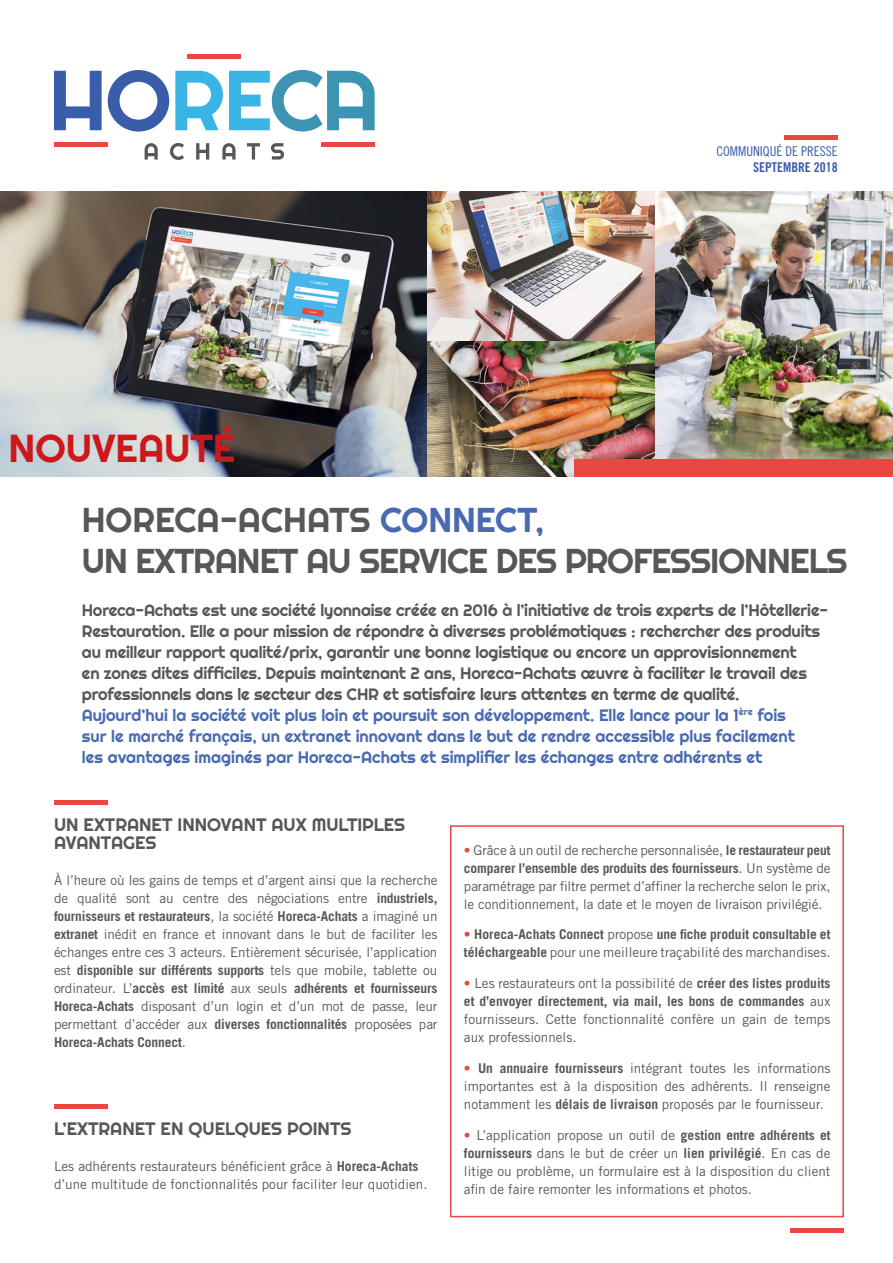
<style>
.page{position:relative;width:893px;height:1263px;background:#fff}
.page>*{position:absolute;margin:0;border:0;box-sizing:border-box;transform-origin:0 0}
.t1{font:39px "Righteous";color:#cd171a}
.t2{font:34.5px/41.4px "Righteous";letter-spacing:-.03em;color:#575757}
.t3{font:18px/18px "Righteous";color:#575757}
.t4{font:16.5px/21px "Righteous";letter-spacing:-.01em;color:#575757}
.t5{font:13.5px/18px "Trade Gothic";color:#575757;text-align:justify}
.t6{font:700 13.5px/18px "Trade Gothic";color:#575757}
.t7{font:13.5px "Trade Gothic Cond Eighteen";color:#395da8}
.t8{font:13.5px "Trade Gothic Bold Cond Twenty";color:#395da8}
.s1{color:#496ab1}
.s2{font-weight:700}
.s3{color:#e9473f}
.s4{font-weight:400;color:#e9473f}
.s5{font-weight:400}
</style>
<div class="page">
<svg style="left:54px;top:71px;width:48px;height:59px"></svg>
<svg style="left:108px;top:70px;width:61px;height:62px"></svg>
<svg style="left:175px;top:71px;width:48px;height:59px"></svg>
<svg style="left:229px;top:70px;width:146px;height:62px"></svg>
<svg style="left:145px;top:143px;width:13px;height:17px"></svg>
<svg style="left:170px;top:143px;width:14px;height:17px"></svg>
<svg style="left:196px;top:143px;width:13px;height:17px"></svg>
<svg style="left:222px;top:143px;width:14px;height:17px"></svg>
<svg style="left:247px;top:143px;width:13px;height:17px"></svg>
<svg style="left:271px;top:143px;width:13px;height:17px"></svg>
<hr style="left:54px;top:143px;width:54px;height:4px;background:#e9473f">
<hr style="left:187px;top:54px;width:54px;height:4px;background:#e9473f">
<hr style="left:321px;top:143px;width:54px;height:4px;background:#e9473f">
<hr style="left:784px;top:135px;width:54px;height:4px;background:#e9473f">
<img style="left:0;top:191px;width:651px;height:286px">
<img style="left:651px;top:191px;width:242px;height:268px">
<div style="left:574px;top:459px;width:319px;height:18px;background:#e9473f"></div>
<hr style="left:791px;top:1228px;width:53px;height:4px;background:#e9473f">
<div style="left:450px;top:825px;width:394px;height:392px;border:2px solid #e9473f"></div>
<div style="left:54px;top:800px;width:54px;height:5px;background:#e9473f"></div>
<hr style="left:54px;top:1104px;width:54px;height:4px;background:#e9473f">
<h1 class="t1" style="left:9px;top:424px;width:229px">NOUVEAUTÉ</h1>
<p class="t7" style="left:716px;top:143px;width:123px">COMMUNIQUÉ DE PRESSE</p>
<p class="t8" style="left:753px;top:159px;width:86px">SEPTEMBRE 2018</p>
<h2 class="t2" style="left:82px;top:499px;width:767px">HORECA-ACHATS <span class="s1">CONNECT,<br></span>UN EXTRANET AU SERVICE DES PROFESSIONNELS</h2>
<p class="t4" style="left:82px;top:599px;width:748px">Horeca-Achats est une société lyonnaise créée en 2016 à l’initiative de trois experts de l’Hôtellerie-Restauration. Elle a pour mission de répondre à diverses problématiques : rechercher des produits au meilleur rapport qualité/prix, garantir une bonne logistique ou encore un approvisionnement<br>en zones dites difficiles. Depuis maintenant 2 ans, Horeca-Achats œuvre à faciliter le travail des professionnels dans le secteur des CHR et satisfaire leurs attentes en terme de qualité.<br><span class="s1">Aujourd’hui la société voit plus loin et poursuit son développement. Elle lance pour la 1</span><sup>ère</sup> <span class="s1">fois<br>sur le marché français, un extranet innovant dans le but de rendre accessible plus facilement<br>les avantages imaginés par Horeca-Achats et simplifier les échanges entre adhérents et</span></p>
<h3 class="t3" style="left:54px;top:815px;width:353px">UN EXTRANET INNOVANT AUX MULTIPLES<br>AVANTAGES</h3>
<p class="t5" style="left:54px;top:871px;width:385px">À l’heure où les gains de temps et d’argent ainsi que la recherche de qualité sont au centre des négociations entre <span class="s2">industriels, fournisseurs et restaurateurs</span>, la société <span class="s2">Horeca-Achats</span> a imaginé un <span class="s2">extranet</span> inédit en france et innovant dans le but de faciliter les échanges entre ces 3 acteurs. Entièrement sécurisée, l’application est <span class="s2">disponible sur différents supports</span> tels que mobile, tablette ou ordinateur. L’<span class="s2">accès est limité</span> aux seuls <span class="s2">adhérents et fournisseurs Horeca-Achats</span> disposant d’un login et d’un mot de passe, leur permettant d’accéder aux <span class="s2">diverses fonctionnalités</span> proposées par <span class="s2">Horeca-Achats Connect</span>.</p>
<h3 class="t3" style="left:54px;top:1119px;width:299px">L’EXTRANET EN QUELQUES POINTS</h3>
<p class="t5" style="left:54px;top:1157px;width:375px">Les adhérents restaurateurs bénéficient grâce à <span class="s2">Horeca-Achats </span>d’une multitude de fonctionnalités pour faciliter leur quotidien.</p>
<p class="t5" style="left:464px;top:841px;width:368px"><span class="s3">•</span> Grâce à un outil de recherche personnalisée, <span class="s2">le restaurateur peut comparer l’ensemble des produits des fournisseurs</span>. Un système de paramétrage par filtre permet d’affiner la recherche selon le prix, le conditionnement, la date et le moyen de livraison privilégié.</p>
<p class="t6" style="left:464px;top:925px;width:368px"><span class="s4">•</span> Horeca-Achats Connect <span class="s5">propose</span> une fiche produit consultable et téléchargeable <span class="s5">pour une meilleure traçabilité des marchandises.</span></p>
<p class="t5" style="left:464px;top:974px;width:368px"><span class="s3">•</span> Les restaurateurs ont la possibilité de <span class="s2">créer des listes produits et d’envoyer directement, via mail, les bons de commandes</span> aux fournisseurs. Cette fonctionnalité confère un gain de temps aux professionnels.</p>
<p class="t5" style="left:464px;top:1059px;width:368px"><span class="s3">•</span> <span class="s2">Un annuaire fournisseurs</span> intégrant toutes les informations importantes est à la disposition des adhérents. Il renseigne notamment les <span class="s2">délais de livraison</span> proposés par le fournisseur.</p>
<p class="t5" style="left:464px;top:1125px;width:368px"><span class="s3">•</span> L’application propose un outil de <span class="s2">gestion entre adhérents et fournisseurs</span> dans le but de créer un <span class="s2">lien privilégié</span>. En cas de litige ou problème, un formulaire est à la disposition du client afin de faire remonter les informations et photos.</p>
</div>
